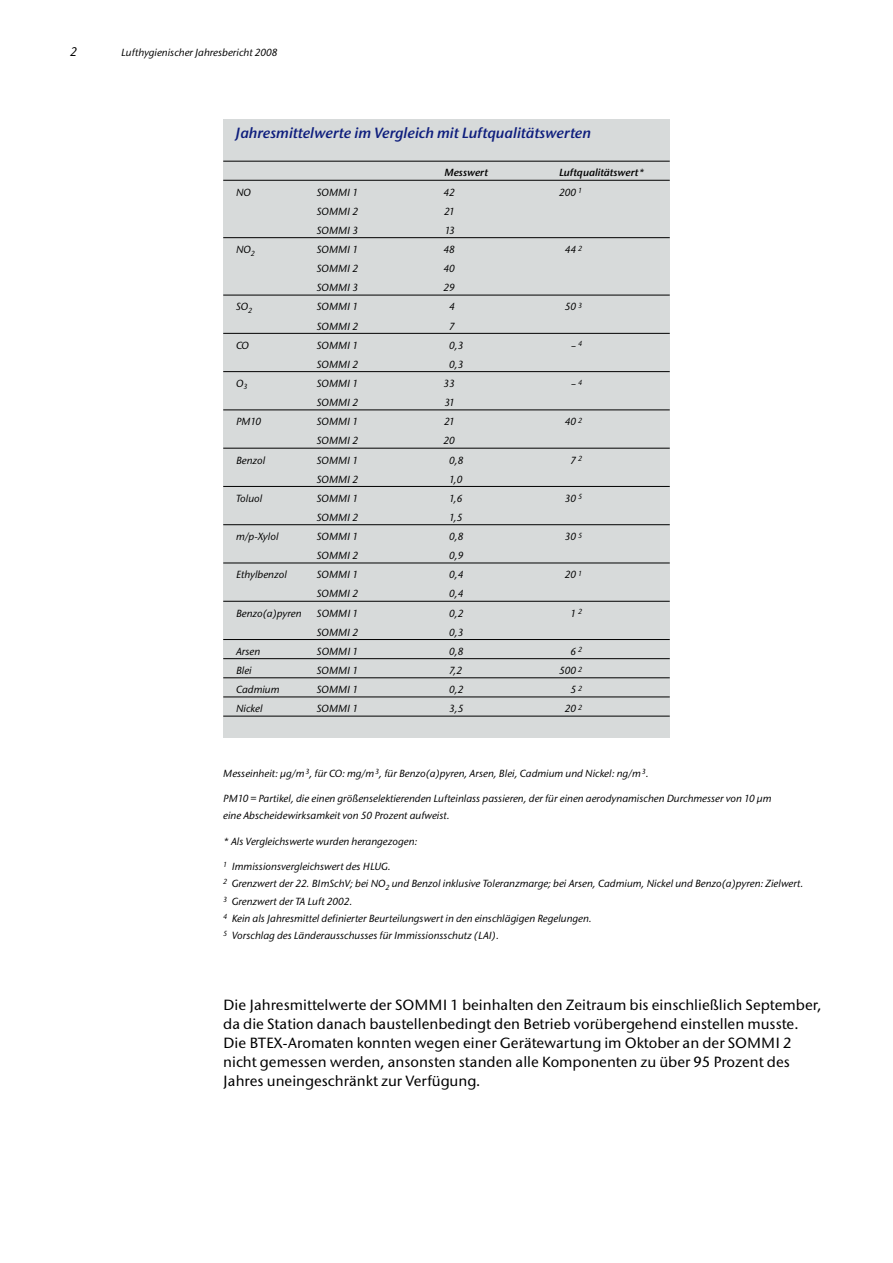
<style>
.page{position:relative;width:893px;height:1263px;background:#fff}
.page>*{position:absolute;margin:0;border:0;box-sizing:border-box;transform-origin:0 0}
.t1{font:500 15px/19.2px "Stone San Itc T";color:#000}
.t2{font:15px "Stone San Itc T Semi Ital";color:#0e1e7d}
.t3{font:italic 500 12.75px "Stone San Itc T";color:#000}
.t4{font:italic 500 10.5px/17px "Stone San Itc T";color:#000}
.t5{font:10.5px "Stone San Itc T Semi Ital";color:#000}
</style>
<div class="page">
<div style="left:223px;top:119px;width:447px;height:618px;background:#d7dada"></div>
<hr style="left:223px;top:161px;width:447px;height:1px;background:#000">
<hr style="left:223px;top:180px;width:447px;height:1px;background:#000">
<hr style="left:223px;top:237px;width:447px;height:1px;background:#000">
<hr style="left:223px;top:295px;width:447px;height:1px;background:#000">
<hr style="left:223px;top:333px;width:447px;height:1px;background:#000">
<hr style="left:223px;top:371px;width:447px;height:1px;background:#000">
<hr style="left:223px;top:410px;width:447px;height:1px;background:#000">
<hr style="left:223px;top:448px;width:447px;height:1px;background:#000">
<hr style="left:223px;top:486px;width:447px;height:1px;background:#000">
<hr style="left:223px;top:524px;width:447px;height:1px;background:#000">
<hr style="left:223px;top:563px;width:447px;height:1px;background:#000">
<hr style="left:223px;top:601px;width:447px;height:1px;background:#000">
<hr style="left:223px;top:639px;width:447px;height:1px;background:#000">
<hr style="left:223px;top:658px;width:447px;height:1px;background:#000">
<hr style="left:223px;top:677px;width:447px;height:1px;background:#000">
<hr style="left:223px;top:697px;width:447px;height:1px;background:#000">
<hr style="left:223px;top:716px;width:447px;height:1px;background:#000">
<p class="t3" style="left:70px;top:44px;width:8px">2</p>
<p class="t4" style="left:121px;top:44px;width:158px">Lufthygienischer Jahresbericht 2008</p>
<h1 class="t2" style="left:236px;top:124px;width:357px">Jahresmittelwerte im Vergleich mit Luftqualitätswerten</h1>
<p class="t5" style="left:444px;top:167px;width:45px">Messwert</p>
<p class="t5" style="left:559px;top:167px;width:87px">Luftqualitätswert*</p>
<p class="t4" style="left:236px;top:183px;width:16px">NO</p>
<p class="t4" style="left:317px;top:183px;width:43px">SOMMI 1</p>
<p class="t4" style="left:443px;top:183px;width:13px">42</p>
<p class="t4" style="left:559px;top:183px;width:25px">200 <sup>1</sup></p>
<p class="t4" style="left:317px;top:203px;width:43px">SOMMI 2</p>
<p class="t4" style="left:444px;top:203px;width:12px">21</p>
<p class="t4" style="left:317px;top:222px;width:43px">SOMMI 3</p>
<p class="t4" style="left:445px;top:222px;width:12px">13</p>
<p class="t4" style="left:236px;top:241px;width:20px">NO<sub>2</sub></p>
<p class="t4" style="left:317px;top:241px;width:43px">SOMMI 1</p>
<p class="t4" style="left:443px;top:241px;width:13px">48</p>
<p class="t4" style="left:565px;top:241px;width:19px">44 <sup>2</sup></p>
<p class="t4" style="left:317px;top:260px;width:43px">SOMMI 2</p>
<p class="t4" style="left:443px;top:260px;width:13px">40</p>
<p class="t4" style="left:317px;top:279px;width:43px">SOMMI 3</p>
<p class="t4" style="left:443px;top:279px;width:13px">29</p>
<p class="t4" style="left:236px;top:298px;width:18px">SO<sub>2</sub></p>
<p class="t4" style="left:317px;top:298px;width:43px">SOMMI 1</p>
<p class="t4" style="left:449px;top:298px;width:7px">4</p>
<p class="t4" style="left:565px;top:298px;width:19px">50 <sup>3</sup></p>
<p class="t4" style="left:317px;top:317px;width:43px">SOMMI 2</p>
<p class="t4" style="left:449px;top:317px;width:7px">7</p>
<p class="t4" style="left:236px;top:337px;width:14px">CO</p>
<p class="t4" style="left:317px;top:337px;width:43px">SOMMI 1</p>
<p class="t4" style="left:449px;top:337px;width:16px">0,3</p>
<p class="t4" style="left:571px;top:337px;width:13px">– <sup>4</sup></p>
<p class="t4" style="left:317px;top:356px;width:43px">SOMMI 2</p>
<p class="t4" style="left:449px;top:356px;width:16px">0,3</p>
<p class="t4" style="left:236px;top:375px;width:13px">O<sub>3</sub></p>
<p class="t4" style="left:317px;top:375px;width:43px">SOMMI 1</p>
<p class="t4" style="left:443px;top:375px;width:13px">33</p>
<p class="t4" style="left:571px;top:375px;width:13px">– <sup>4</sup></p>
<p class="t4" style="left:317px;top:394px;width:43px">SOMMI 2</p>
<p class="t4" style="left:444px;top:394px;width:12px">31</p>
<p class="t4" style="left:236px;top:413px;width:27px">PM10</p>
<p class="t4" style="left:317px;top:413px;width:43px">SOMMI 1</p>
<p class="t4" style="left:444px;top:413px;width:12px">21</p>
<p class="t4" style="left:565px;top:413px;width:19px">40 <sup>2</sup></p>
<p class="t4" style="left:317px;top:432px;width:43px">SOMMI 2</p>
<p class="t4" style="left:443px;top:432px;width:13px">20</p>
<p class="t4" style="left:236px;top:451px;width:31px">Benzol</p>
<p class="t4" style="left:317px;top:451px;width:43px">SOMMI 1</p>
<p class="t4" style="left:449px;top:451px;width:16px">0,8</p>
<p class="t4" style="left:570px;top:451px;width:13px">7 <sup>2</sup></p>
<p class="t4" style="left:317px;top:471px;width:43px">SOMMI 2</p>
<p class="t4" style="left:449px;top:471px;width:15px">1,0</p>
<p class="t4" style="left:236px;top:490px;width:28px">Toluol</p>
<p class="t4" style="left:317px;top:490px;width:43px">SOMMI 1</p>
<p class="t4" style="left:449px;top:490px;width:15px">1,6</p>
<p class="t4" style="left:565px;top:490px;width:19px">30 <sup>5</sup></p>
<p class="t4" style="left:317px;top:509px;width:43px">SOMMI 2</p>
<p class="t4" style="left:449px;top:509px;width:15px">1,5</p>
<p class="t4" style="left:236px;top:528px;width:44px">m/p-Xylol</p>
<p class="t4" style="left:317px;top:528px;width:43px">SOMMI 1</p>
<p class="t4" style="left:449px;top:528px;width:16px">0,8</p>
<p class="t4" style="left:565px;top:528px;width:19px">30 <sup>5</sup></p>
<p class="t4" style="left:317px;top:547px;width:43px">SOMMI 2</p>
<p class="t4" style="left:449px;top:547px;width:16px">0,9</p>
<p class="t4" style="left:236px;top:566px;width:52px">Ethylbenzol</p>
<p class="t4" style="left:317px;top:566px;width:43px">SOMMI 1</p>
<p class="t4" style="left:449px;top:566px;width:16px">0,4</p>
<p class="t4" style="left:565px;top:566px;width:19px">20 <sup>1</sup></p>
<p class="t4" style="left:317px;top:585px;width:43px">SOMMI 2</p>
<p class="t4" style="left:449px;top:585px;width:16px">0,4</p>
<p class="t4" style="left:236px;top:604px;width:67px">Benzo(a)pyren</p>
<p class="t4" style="left:317px;top:604px;width:43px">SOMMI 1</p>
<p class="t4" style="left:449px;top:604px;width:16px">0,2</p>
<p class="t4" style="left:571px;top:604px;width:13px">1 <sup>2</sup></p>
<p class="t4" style="left:317px;top:624px;width:43px">SOMMI 2</p>
<p class="t4" style="left:449px;top:624px;width:16px">0,3</p>
<p class="t4" style="left:236px;top:643px;width:26px">Arsen</p>
<p class="t4" style="left:317px;top:643px;width:43px">SOMMI 1</p>
<p class="t4" style="left:449px;top:643px;width:16px">0,8</p>
<p class="t4" style="left:570px;top:643px;width:13px">6 <sup>2</sup></p>
<p class="t4" style="left:236px;top:662px;width:17px">Blei</p>
<p class="t4" style="left:317px;top:662px;width:43px">SOMMI 1</p>
<p class="t4" style="left:449px;top:662px;width:14px">7,2</p>
<p class="t4" style="left:559px;top:662px;width:25px">500 <sup>2</sup></p>
<p class="t4" style="left:236px;top:681px;width:45px">Cadmium</p>
<p class="t4" style="left:317px;top:681px;width:43px">SOMMI 1</p>
<p class="t4" style="left:449px;top:681px;width:16px">0,2</p>
<p class="t4" style="left:570px;top:681px;width:13px">5 <sup>2</sup></p>
<p class="t4" style="left:236px;top:700px;width:28px">Nickel</p>
<p class="t4" style="left:317px;top:700px;width:43px">SOMMI 1</p>
<p class="t4" style="left:449px;top:700px;width:16px">3,5</p>
<p class="t4" style="left:565px;top:700px;width:19px">20 <sup>2</sup></p>
<p class="t4" style="left:223px;top:765px;width:427px">Messeinheit: µg/m<sup>3</sup>, für CO: mg/m<sup>3</sup>, für Benzo(a)pyren, Arsen, Blei, Cadmium und Nickel: ng/m<sup>3</sup>.</p>
<p class="t4" style="left:223px;top:790px;width:550px">PM10 = Partikel, die einen größenselektierenden Lufteinlass passieren, der für einen aerodynamischen Durchmesser von 10 µm eine Abscheidewirksamkeit von 50 Prozent aufweist.</p>
<p class="t4" style="left:223px;top:833px;width:196px">* Als Vergleichswerte wurden herangezogen:</p>
<p class="t4" style="left:223px;top:858px;width:582px"><sup>1</sup> Immissionsvergleichswert des HLUG.<br><sup>2</sup> Grenzwert der 22. BImSchV; bei NO<sub>2</sub> und Benzol inklusive Toleranzmarge; bei Arsen, Cadmium, Nickel und Benzo(a)pyren: Zielwert.<br><sup>3</sup> Grenzwert der TA Luft 2002.<br><sup>4</sup> Kein als Jahresmittel definierter Beurteilungswert in den einschlägigen Regelungen.<br><sup>5</sup> Vorschlag des Länderausschusses für Immissionsschutz (LAI).</p>
<p class="t1" style="left:223px;top:995px;width:600px">Die Jahresmittelwerte der SOMMI 1 beinhalten den Zeitraum bis einschließlich September, da die Station danach baustellenbedingt den Betrieb vorübergehend einstellen musste.<br>Die BTEX-Aromaten konnten wegen einer Gerätewartung im Oktober an der SOMMI 2 nicht gemessen werden, ansonsten standen alle Komponenten zu über 95 Prozent des Jahres uneingeschränkt zur Verfügung.</p>
</div>
